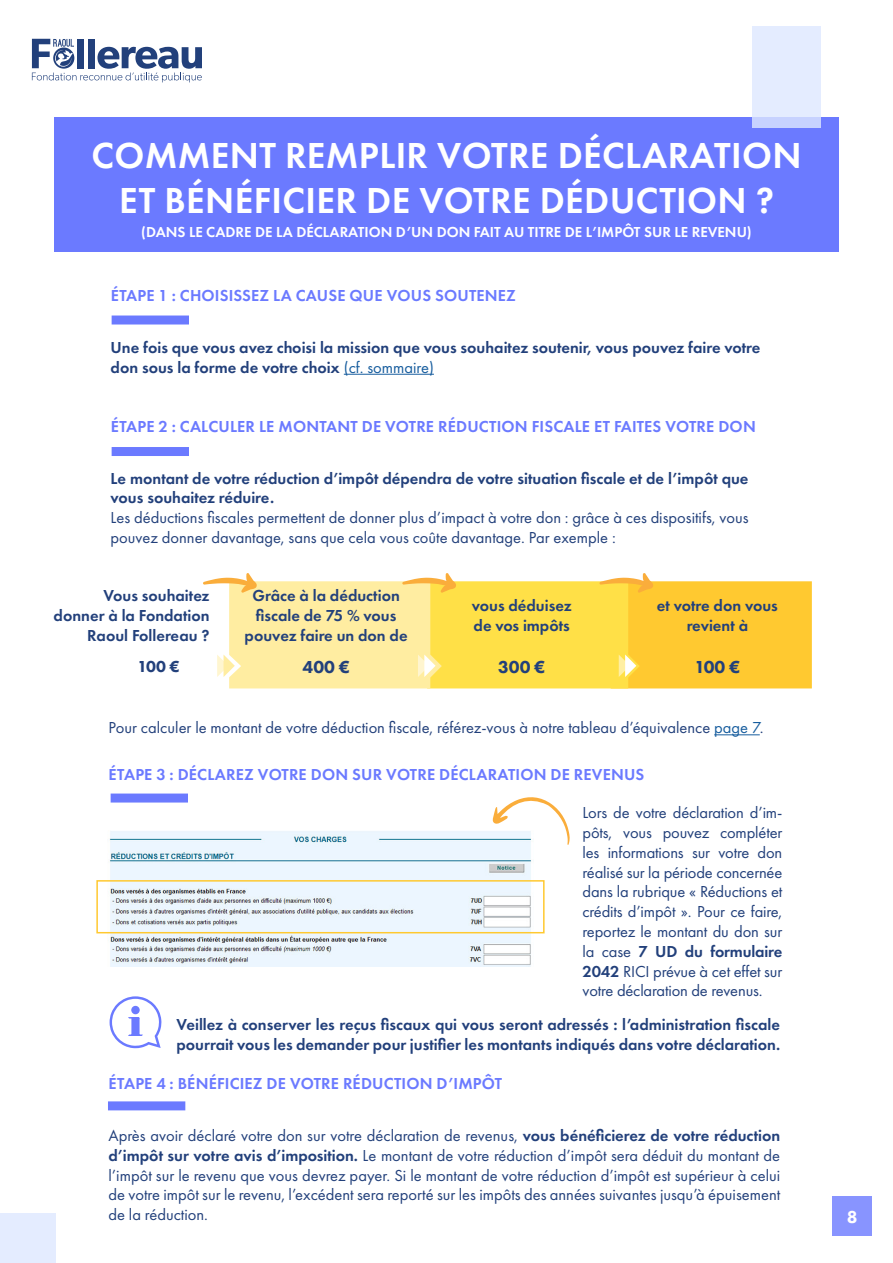
<style>
.page{position:relative;width:893px;height:1263px;background:#fff}
.page>*{position:absolute;margin:0;border:0;box-sizing:border-box;transform-origin:0 0}
.t1{font:600 37.5px/45px "Futura PT";letter-spacing:.01em;color:#fff;text-align:center}
.t2{font:800 18px "Futura PT";color:#22407b}
.t3{font:800 18px "Futura PT";color:#fff}
.t4{font:16.5px/19.8px "Futura PT";color:#22407b;text-align:justify}
.t5{font:600 16.5px/19.8px "Futura PT";color:#22407b}
.t6{font:600 16.5px "Futura PT";letter-spacing:.01em;color:#6b7aff}
.t7{font:800 16.5px "Futura PT";color:#22407b}
.t8{font:600 15px "Futura PT";color:#fff}
.s1{font-weight:400;color:#175d9e}
.s2{color:#175d9e}
.s3{font-weight:600}
</style>
<div class="page">
<div style="left:54px;top:117px;width:785px;height:135px;background:#6b7aff"></div>
<svg style="left:32px;top:39px;width:170px;height:43px"></svg>
<hr style="left:344px;top:374px;width:90px;height:1px;background:#175d9e">
<div style="left:112px;top:315px;width:77px;height:9px;background:#6b7aff"></div>
<div style="left:112px;top:447px;width:77px;height:9px;background:#6b7aff"></div>
<hr style="left:714px;top:734px;width:46px;height:1px;background:#175d9e">
<div style="left:111px;top:793px;width:77px;height:9px;background:#6b7aff"></div>
<div style="left:108px;top:1101px;width:77px;height:9px;background:#6b7aff"></div>
<svg style="left:110px;top:996px;width:52px;height:52px"></svg>
<div style="left:753px;top:26px;width:68px;height:102px;background:#dee8ff"></div>
<div style="left:0;top:1213px;width:56px;height:50px;background:#dee8ff"></div>
<div style="left:832px;top:1196px;width:40px;height:40px;background:#8894ff"></div>
<img style="left:108px;top:831px;width:426px;height:136px">
<svg style="left:492px;top:797px;width:78px;height:48px"></svg>
<div style="left:96px;top:880px;width:449px;height:53px;border:2px solid #ffc930"></div>
<svg style="left:203px;top:573px;width:609px;height:115px"></svg>
<p class="t1" style="left:91px;top:133px;width:712px">COMMENT REMPLIR VOTRE DÉCLARATION<br>ET BÉNÉFICIER DE VOTRE DÉDUCTION ?</p>
<p class="t8" style="left:141px;top:223px;width:612px">(DANS LE CADRE DE LA DÉCLARATION D’UN DON FAIT AU TITRE DE L’IMPÔT SUR LE REVENU)</p>
<p class="t6" style="left:111px;top:285px;width:407px">ÉTAPE 1 : CHOISISSEZ LA CAUSE QUE VOUS SOUTENEZ</p>
<p class="t5" style="left:111px;top:337px;width:651px">Une fois que vous avez choisi la mission que vous souhaitez soutenir, vous pouvez faire votre don sous la forme de votre choix <span class="s1">(cf. sommaire)</span></p>
<p class="t6" style="left:111px;top:416px;width:647px">ÉTAPE 2 : CALCULER LE MONTANT DE VOTRE RÉDUCTION FISCALE ET FAITES VOTRE DON</p>
<p class="t5" style="left:111px;top:468px;width:639px">Le montant de votre réduction d’impôt dépendra de votre situation fiscale et de l’impôt que vous souhaitez réduire.</p>
<p class="t4" style="left:111px;top:508px;width:639px">Les déductions fiscales permettent de donner plus d’impact à votre don : grâce à ces dispositifs, vous pouvez donner davantage, sans que cela vous coûte davantage. Par exemple :</p>
<p class="t5" style="left:54px;top:585px;width:157px;text-align:right">Vous souhaitez donner à la Fondation<br>Raoul Follereau ?</p>
<p class="t5" style="left:245px;top:585px;width:165px;text-align:center">Grâce à la déduction fiscale de 75 % vous pouvez faire un don de</p>
<p class="t5" style="left:472px;top:595px;width:101px">vous déduisez de vos impôts</p>
<p class="t5" style="left:657px;top:595px;width:123px;text-align:center">et votre don vous revient à</p>
<p class="t7" style="left:138px;top:656px;width:44px">100 €</p>
<p class="t2" style="left:302px;top:655px;width:49px">400 €</p>
<p class="t2" style="left:498px;top:655px;width:49px">300 €</p>
<p class="t2" style="left:694px;top:655px;width:48px">100 €</p>
<p class="t4" style="left:108px;top:718px;width:656px">Pour calculer le montant de votre déduction fiscale, référez-vous à notre tableau d’équivalence <span class="s2">page 7</span>.</p>
<p class="t6" style="left:109px;top:764px;width:537px">ÉTAPE 3 : DÉCLAREZ VOTRE DON SUR VOTRE DÉCLARATION DE REVENUS</p>
<p class="t4" style="left:583px;top:803px;width:201px">Lors de votre déclaration d’im&shy;pôts, vous pouvez compléter les informations sur votre don réalisé sur la période concernée dans la rubrique « Réductions et crédits d’impôt ». Pour ce faire, reportez le montant du don sur la case <span class="s3">7 UD du formulaire 2042</span> RICI prévue à cet effet sur votre déclaration de revenus.</p>
<p class="t5" style="left:177px;top:1014px;width:605px">Veillez à conserver les reçus fiscaux qui vous seront adressés : l’administration fiscale pourrait vous les demander pour justifier les montants indiqués dans votre déclaration.</p>
<p class="t6" style="left:109px;top:1073px;width:395px">ÉTAPE 4 : BÉNÉFICIEZ DE VOTRE RÉDUCTION D’IMPÔT</p>
<p class="t4" style="left:108px;top:1125px;width:673px">Après avoir déclaré votre don sur votre déclaration de revenus, <span class="s3">vous bénéficierez de votre réduction d’impôt sur votre avis d’imposition.</span> Le montant de votre réduction d’impôt sera déduit du montant de l’impôt sur le revenu que vous devrez payer. Si le montant de votre réduction d’impôt est supérieur à celui de votre impôt sur le revenu, l’excédent sera reporté sur les impôts des années suivantes jusqu’à épuisement de la réduction.</p>
<p class="t3" style="left:847px;top:1206px;width:12px">8</p>
</div>
